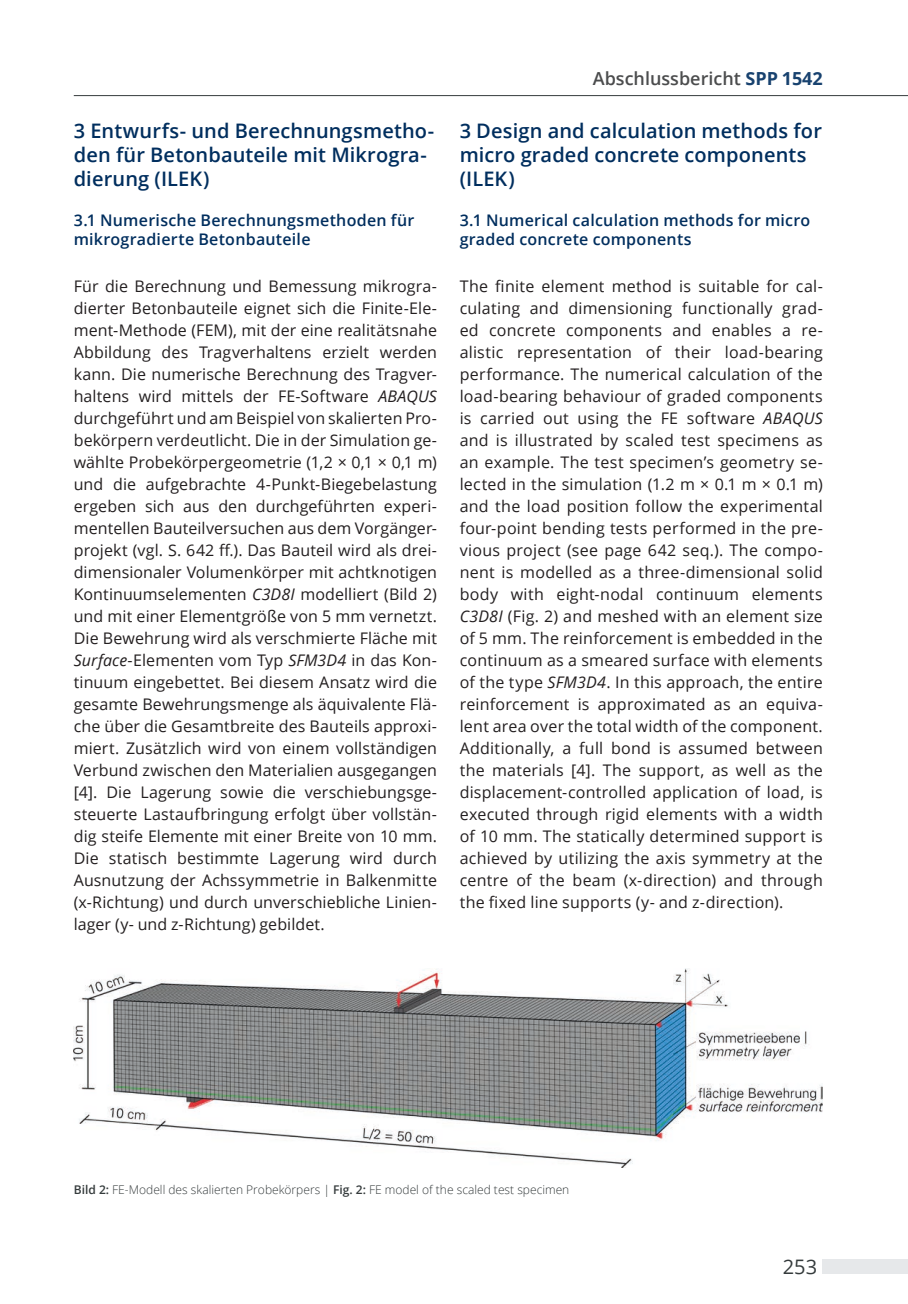
<style>
.page{position:relative;width:908px;height:1304px;background:#fff}
.page>*{position:absolute;margin:0;border:0;box-sizing:border-box;transform-origin:0 0}
.t1{font:600 20px/24px "Open Sans";letter-spacing:.005em;color:#002e5e}
.t2{font:20px "Open Sans Regular 2";color:#353b3c}
.t3{font:600 18px "Open Sans";color:#4b4c4d}
.t4{font:16px/22px "Open Sans Regular 2";letter-spacing:.005em;color:#231f20;text-align:justify}
.t5{font:600 16px/19.2px "Open Sans";letter-spacing:.015em;color:#002e5e}
.t6{font:16px "Open Sans";letter-spacing:.015em;color:#231f20}
.t7{font:12px "Open Sans Light 2";color:#353b3c}
.s1{font-family:"Open Sans";font-style:italic}
.s2{font-family:"Open Sans Regular 2"}
.s3{font-weight:700;color:#18426f}
.s4{font-family:"Open Sans";font-weight:600}
</style>
<div class="page">
<div style="left:822px;top:1259px;width:85px;height:15px;background:#e6e8ea"></div>
<hr style="left:74px;top:95px;width:833px;height:1px;background:#353b3c">
<img style="left:74px;top:969px;width:748px;height:199px">
<p class="t1" style="left:74px;top:118px;width:362px">3 Entwurfs- und Berechnungsmetho&shy;den für Betonbauteile mit Mikrogra&shy;dierung (ILEK)</p>
<p class="t5" style="left:74px;top:210px;width:342px">3.1 Numerische Berechnungsmethoden für mikrogradierte Betonbauteile</p>
<p class="t4" style="left:74px;top:275px;width:364px">Für die Berechnung und Bemessung mikrogra&shy;dierter Betonbauteile eignet sich die Finite-Ele&shy;ment-Methode (FEM), mit der eine realitätsnahe Abbildung des Tragverhaltens erzielt werden kann. Die numerische Berechnung des Tragver&shy;haltens wird mittels der FE-Software <span class="s1">ABAQUS </span>durchgeführt und am Beispiel von skalierten Pro&shy;bekörpern verdeutlicht. Die in der Simulation ge&shy;wählte Probekörpergeometrie (1,2 × 0,1 × 0,1 m) und die aufgebrachte 4-Punkt-Biegebelastung ergeben sich aus den durchgeführten experi&shy;mentellen Bauteilversuchen aus dem Vorgänger-</p>
<p class="t6" style="left:74px;top:539px;width:364px">projekt (vgl. S. 642 ff.). Das Bauteil wird als drei<span class="s2">-</span></p>
<p class="t4" style="left:74px;top:561px;width:364px">dimensionaler Volumenkörper mit achtknotigen Kontinuumselementen <span class="s1">C3D8I</span> modelliert (Bild 2) und mit einer Elementgröße von 5 mm vernetzt.<br>Die Bewehrung wird als verschmierte Fläche mit <span class="s1">Surface</span>-Elementen vom Typ <span class="s1">SFM3D4</span> in das Kon&shy;tinuum eingebettet. Bei diesem Ansatz wird die gesamte Bewehrungsmenge als äquivalente Flä&shy;che über die Gesamtbreite des Bauteils approxi&shy;miert. Zusätzlich wird von einem vollständigen Verbund zwischen den Materialien ausgegangen [4]. Die Lagerung sowie die verschiebungsge&shy;steuerte Lastaufbringung erfolgt über vollstän&shy;dig steife Elemente mit einer Breite von 10 mm.<br>Die statisch bestimmte Lagerung wird durch Ausnutzung der Achssymmetrie in Balkenmitte (x-Richtung) und durch unverschiebliche Linien&shy;lager (y- und z-Richtung) gebildet.</p>
<p class="t3" style="left:592px;top:66px;width:231px">Abschlussbericht <span class="s3">SPP 1542</span></p>
<p class="t1" style="left:459px;top:118px;width:363px">3 Design and calculation methods for micro graded concrete components (ILEK)</p>
<p class="t5" style="left:459px;top:210px;width:352px">3.1 Numerical calculation methods for micro graded concrete components</p>
<p class="t6" style="left:459px;top:275px;width:364px">The finite element method is suitable for cal<span class="s2">-</span></p>
<p class="t4" style="left:459px;top:297px;width:364px">culating and dimensioning functionally grad&shy;ed concrete components and enables a re&shy;alistic representation of their load-bearing performance. The numerical calculation of the load-bearing behaviour of graded components is carried out using the FE software <span class="s1">ABAQUS </span>and is illustrated by scaled test specimens as an example. The test specimen’s geometry se&shy;lected in the simulation (1.2 m × 0.1 m × 0.1 m) and the load position follow the experimental four-point bending tests performed in the pre&shy;vious project (see page 642 seq.). The compo&shy;nent is modelled as a three-dimensional solid body with eight-nodal continuum elements <span class="s1">C3D8I</span> (Fig. 2) and meshed with an element size of 5 mm. The reinforcement is embedded in the continuum as a smeared surface with elements of the type <span class="s1">SFM3D4</span>. In this approach, the entire reinforcement is approximated as an equiva&shy;lent area over the total width of the component.<br>Additionally, a full bond is assumed between the materials [4]. The support, as well as the displacement-controlled application of load, is executed through rigid elements with a width of 10 mm. The statically determined support is achieved by utilizing the axis symmetry at the centre of the beam (x-direction) and through</p>
<p class="t6" style="left:459px;top:891px;width:325px">the fixed line supports (y- and z-direction).</p>
<p class="t7" style="left:74px;top:1181px;width:497px"><span class="s4">Bild 2:</span> FE-Modell des skalierten Probekörpers | <span class="s4">Fig. 2:</span> FE model of the scaled test specimen</p>
<p class="t2" style="left:782px;top:1253px;width:36px">253</p>
</div>
